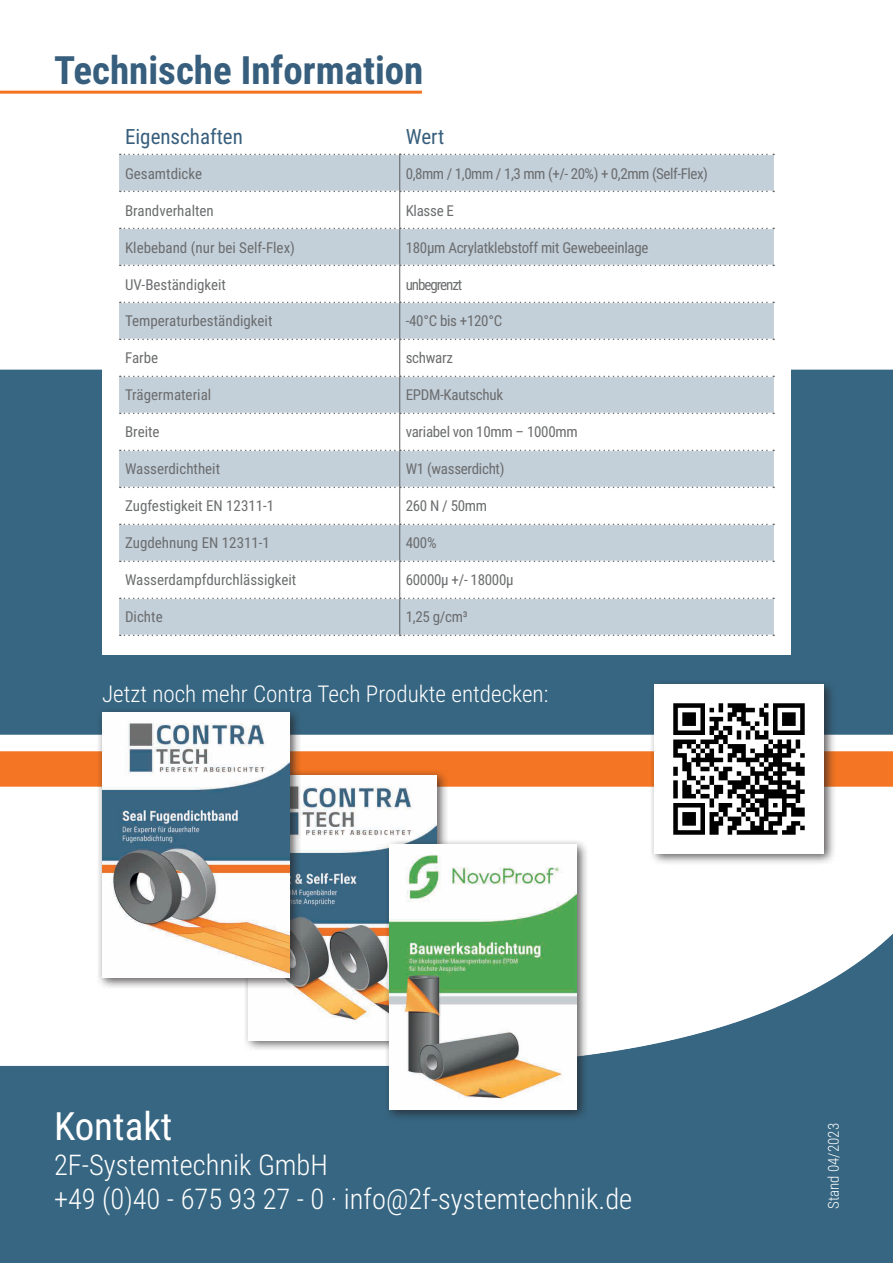
<style>
.page{position:relative;width:893px;height:1263px;background:#fff}
.page>*{position:absolute;margin:0;border:0;box-sizing:border-box;transform-origin:0 0}
.t1{font:700 39px "Roboto Condensed";color:#375e7c}
.t2{font:39px "Roboto Condensed";color:#fff}
.t3{font:300 28.5px/34.2px "Roboto Condensed";color:#fff}
.t4{font:300 23.1px "Roboto Condensed";color:#fff}
.t5{font:21px "Roboto Condensed";color:#375e7c}
.t6{font:15px "Roboto Condensed";letter-spacing:-.01em;color:#6b6d6e}
.t7{font:15px "Roboto Condensed";letter-spacing:-.03em;color:#6b6d6e}
.t8{font:300 15px "Roboto Condensed";color:#fff}
.t9{font:15px "Roboto Condensed";letter-spacing:-.07em;color:#6b6d6e}
</style>
<div class="page">
<div style="left:0;top:369px;width:893px;height:365px;background:#376682"></div>
<div style="left:0;top:752px;width:893px;height:34px;background:#f47523"></div>
<img style="left:0;top:934px;width:893px;height:329px">
<div style="left:649px;top:679px;width:187px;height:187px;background:#231f20;opacity:.75"></div>
<img style="left:655px;top:684px;width:169px;height:170px">
<div style="left:102px;top:100px;width:689px;height:555px;background:#fff"></div>
<svg style="left:119px;top:228px;width:655px;height:407px;fill:#c3cfd9"></svg>
<hr style="left:399px;top:192px;width:1px;height:36px;background:#6b6d6e">
<hr style="left:399px;top:266px;width:1px;height:36px;background:#6b6d6e">
<hr style="left:399px;top:340px;width:1px;height:36px;background:#6b6d6e">
<hr style="left:399px;top:414px;width:1px;height:36px;background:#6b6d6e">
<hr style="left:399px;top:488px;width:1px;height:36px;background:#6b6d6e">
<hr style="left:399px;top:562px;width:1px;height:36px;background:#6b6d6e">
<svg style="left:119px;top:153px;width:655px;height:39px;background:#c5d0d9"></svg>
<svg style="left:120px;top:228px;width:654px;height:1px"></svg>
<hr style="left:399px;top:229px;width:1px;height:36px;background:#6b6d6e">
<svg style="left:120px;top:265px;width:654px;height:1px"></svg>
<hr style="left:399px;top:303px;width:1px;height:36px;background:#6b6d6e">
<svg style="left:120px;top:302px;width:654px;height:1px"></svg>
<svg style="left:120px;top:339px;width:654px;height:1px"></svg>
<hr style="left:399px;top:377px;width:1px;height:36px;background:#6b6d6e">
<svg style="left:120px;top:376px;width:654px;height:1px"></svg>
<svg style="left:120px;top:413px;width:654px;height:1px"></svg>
<hr style="left:399px;top:451px;width:1px;height:36px;background:#6b6d6e">
<svg style="left:120px;top:450px;width:654px;height:1px"></svg>
<svg style="left:120px;top:487px;width:654px;height:1px"></svg>
<hr style="left:399px;top:525px;width:1px;height:36px;background:#6b6d6e">
<svg style="left:120px;top:524px;width:654px;height:1px"></svg>
<svg style="left:120px;top:561px;width:654px;height:1px"></svg>
<hr style="left:399px;top:599px;width:1px;height:36px;background:#6b6d6e">
<svg style="left:120px;top:598px;width:654px;height:1px"></svg>
<svg style="left:120px;top:635px;width:654px;height:1px"></svg>
<hr style="left:0;top:91px;width:422px;height:3px;background:#f47321">
<div style="left:243px;top:769px;width:206px;height:283px;background:#231f20;opacity:.75"></div>
<img style="left:249px;top:775px;width:187px;height:265px">
<div style="left:96px;top:706px;width:206px;height:283px;background:#231f20;opacity:.75"></div>
<img style="left:102px;top:712px;width:187px;height:265px">
<div style="left:383px;top:839px;width:206px;height:283px;background:#231f20;opacity:.75"></div>
<img style="left:389px;top:845px;width:188px;height:265px">
<h1 class="t1" style="left:54px;top:43px;width:371px">Technische Information</h1>
<h3 class="t5" style="left:125px;top:122px;width:119px">Eigenschaften</h3>
<h3 class="t5" style="left:406px;top:122px;width:40px">Wert</h3>
<p class="t6" style="left:125px;top:163px;width:79px">Gesamtdicke</p>
<p class="t7" style="left:406px;top:163px;width:304px">0,8mm / 1,0mm / 1,3 mm (+/- 20%) + 0,2mm (Self-Flex)</p>
<p class="t6" style="left:125px;top:200px;width:90px">Brandverhalten</p>
<p class="t6" style="left:406px;top:200px;width:50px">Klasse E</p>
<p class="t6" style="left:125px;top:237px;width:171px">Klebeband (nur bei Self-Flex)</p>
<p class="t6" style="left:406px;top:237px;width:244px">180µm Acrylatklebstoff mit Gewebeeinlage</p>
<p class="t6" style="left:125px;top:274px;width:102px">UV-Beständigkeit</p>
<p class="t9" style="left:406px;top:274px;width:58px">unbegrenzt</p>
<p class="t6" style="left:125px;top:311px;width:149px">Temperaturbeständigkeit</p>
<p class="t6" style="left:406px;top:311px;width:98px">-40°C bis +120°C</p>
<p class="t6" style="left:125px;top:348px;width:35px">Farbe</p>
<p class="t6" style="left:406px;top:348px;width:49px">schwarz</p>
<p class="t6" style="left:125px;top:385px;width:88px">Trägermaterial</p>
<p class="t6" style="left:406px;top:385px;width:99px">EPDM-Kautschuk</p>
<p class="t6" style="left:125px;top:422px;width:36px">Breite</p>
<p class="t6" style="left:406px;top:422px;width:174px">variabel von 10mm – 1000mm</p>
<p class="t6" style="left:125px;top:459px;width:97px">Wasserdichtheit</p>
<p class="t6" style="left:406px;top:459px;width:100px">W1 (wasserdicht)</p>
<p class="t6" style="left:125px;top:496px;width:151px">Zugfestigkeit EN 12311-1</p>
<p class="t6" style="left:406px;top:496px;width:83px">260 N / 50mm</p>
<p class="t6" style="left:125px;top:533px;width:146px">Zugdehnung EN 12311-1</p>
<p class="t6" style="left:406px;top:533px;width:32px">400%</p>
<p class="t6" style="left:125px;top:570px;width:173px">Wasserdampfdurchlässigkeit</p>
<p class="t6" style="left:406px;top:570px;width:109px">60000µ +/- 18000µ</p>
<p class="t6" style="left:125px;top:607px;width:39px">Dichte</p>
<p class="t6" style="left:406px;top:607px;width:64px">1,25 g/cm³</p>
<h3 class="t4" style="left:102px;top:677px;width:448px">Jetzt noch mehr Contra Tech Produkte entdecken:</h3>
<h1 class="t2" style="left:54px;top:1099px;width:120px">Kontakt</h1>
<h2 class="t3" style="left:54px;top:1146px;width:580px">2F-Systemtechnik GmbH<br>+49 (0)40 - 675 93 27 - 0 · info@2f-systemtechnik.de</h2>
<p class="t8" style="left:823px;top:1209px;width:87px;rotate:-90deg">Stand 04/2023</p>
</div>
